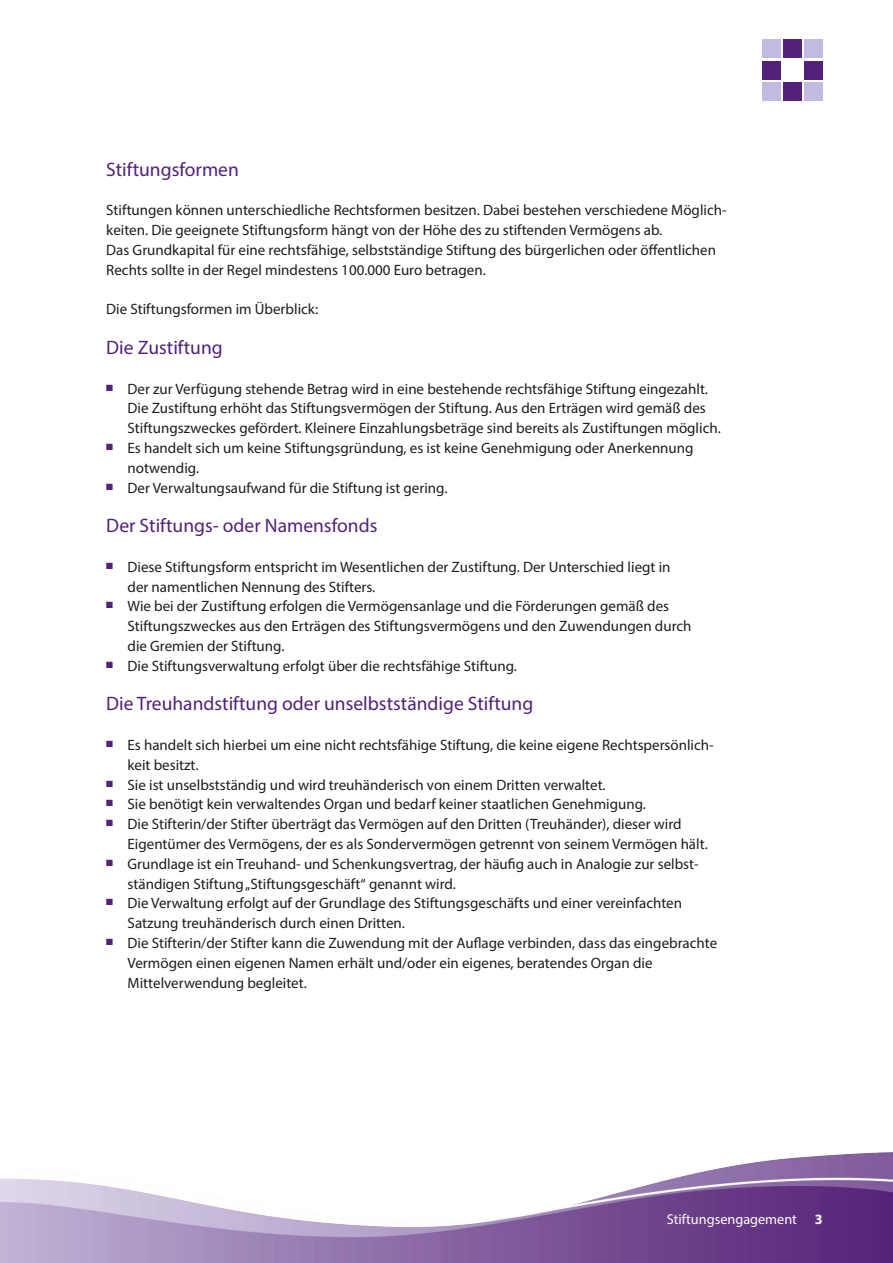
<style>
.page{position:relative;width:893px;height:1263px;background:#fff}
.page>*{position:absolute;margin:0;border:0;box-sizing:border-box;transform-origin:0 0}
.t1{font:19.5px "Myriad Pro";color:#522178}
.t2{font:15px/19.8px "Myriad Pro";color:#1d1d1b}
.t3{font:14.25px "Myriad Pro";color:#fff}
.t4{font:700 14.25px "Myriad Pro";color:#fff}
</style>
<div class="page">
<img style="left:0;top:1152px;width:893px;height:111px">
<div style="left:783px;top:40px;width:19px;height:18px;background:#522178"></div>
<div style="left:762px;top:40px;width:18px;height:18px;background:#c1bcdf"></div>
<div style="left:804px;top:40px;width:19px;height:18px;background:#c1bcdf"></div>
<div style="left:804px;top:61px;width:19px;height:18px;background:#522178"></div>
<div style="left:804px;top:82px;width:19px;height:18px;background:#c1bcdf"></div>
<div style="left:762px;top:82px;width:18px;height:18px;background:#c1bcdf"></div>
<div style="left:783px;top:82px;width:19px;height:18px;background:#522178"></div>
<div style="left:762px;top:61px;width:18px;height:18px;background:#522178"></div>
<h1 class="t1" style="left:106px;top:157px;width:134px">Stiftungsformen</h1>
<p class="t2" style="left:106px;top:200px;width:622px">Stiftungen können unterschiedliche Rechtsformen besitzen. Dabei bestehen verschiedene Möglich&shy;keiten. Die geeignete Stiftungsform hängt von der Höhe des zu stiftenden Vermögens ab.<br>Das Grundkapital für eine rechtsfähige, selbstständige Stiftung des bürgerlichen oder öffentlichen Rechts sollte in der Regel mindestens 100.000 Euro betragen.</p>
<p class="t2" style="left:106px;top:299px;width:213px">Die Stiftungsformen im Überblick:</p>
<h1 class="t1" style="left:106px;top:335px;width:118px">Die Zustiftung</h1>
<p class="t2" style="left:128px;top:378px;width:595px;text-indent:-21px"><sup>■</sup> Der zur Verfügung stehende Betrag wird in eine bestehende rechtsfähige Stiftung eingezahlt.<br>Die Zustiftung erhöht das Stiftungsvermögen der Stiftung. Aus den Erträgen wird gemäß des<br>Stiftungszweckes gefördert. Kleinere Einzahlungsbeträge sind bereits als Zustiftungen möglich.</p>
<p class="t2" style="left:128px;top:438px;width:568px;text-indent:-21px"><sup>■</sup> Es handelt sich um keine Stiftungsgründung, es ist keine Genehmigung oder Anerkennung notwendig.</p>
<p class="t2" style="left:106px;top:477px;width:343px"><sup>■</sup> Der Verwaltungsaufwand für die Stiftung ist gering.</p>
<h1 class="t1" style="left:106px;top:514px;width:273px">Der Stiftungs- oder Namensfonds</h1>
<p class="t2" style="left:128px;top:557px;width:544px;text-indent:-21px"><sup>■</sup> Diese Stiftungsform entspricht im Wesentlichen der Zustiftung. Der Unterschied liegt in der namentlichen Nennung des Stifters.</p>
<p class="t2" style="left:128px;top:596px;width:565px;text-indent:-21px"><sup>■</sup> Wie bei der Zustiftung erfolgen die Vermögensanlage und die Förderungen gemäß des<br>Stiftungszweckes aus den Erträgen des Stiftungsvermögens und den Zuwendungen durch die Gremien der Stiftung.</p>
<p class="t2" style="left:106px;top:656px;width:412px"><sup>■</sup> Die Stiftungsverwaltung erfolgt über die rechtsfähige Stiftung.</p>
<h1 class="t1" style="left:106px;top:692px;width:428px">Die Treuhandstiftung oder unselbstständige Stiftung</h1>
<p class="t2" style="left:128px;top:735px;width:588px;text-indent:-21px"><sup>■</sup> Es handelt sich hierbei um eine nicht rechtsfähige Stiftung, die keine eigene Rechtspersönlich&shy;keit besitzt.</p>
<p class="t2" style="left:106px;top:774px;width:501px"><sup>■</sup> Sie ist unselbstständig und wird treuhänderisch von einem Dritten verwaltet.</p>
<p class="t2" style="left:106px;top:794px;width:541px"><sup>■</sup> Sie benötigt kein verwaltendes Organ und bedarf keiner staatlichen Genehmigung.</p>
<p class="t2" style="left:128px;top:814px;width:582px;text-indent:-21px"><sup>■</sup> Die Stifterin/der Stifter überträgt das Vermögen auf den Dritten (Treuhänder), dieser wird<br>Eigentümer des Vermögens, der es als Sondervermögen getrennt von seinem Vermögen hält.</p>
<p class="t2" style="left:128px;top:854px;width:573px;text-indent:-21px"><sup>■</sup> Grundlage ist ein Treuhand- und Schenkungsvertrag, der häufig auch in Analogie zur selbst&shy;ständigen Stiftung „Stiftungsgeschäft“ genannt wird.</p>
<p class="t2" style="left:128px;top:893px;width:556px;text-indent:-21px"><sup>■</sup> Die Verwaltung erfolgt auf der Grundlage des Stiftungsgeschäfts und einer vereinfachten<br>Satzung treuhänderisch durch einen Dritten.</p>
<p class="t2" style="left:128px;top:933px;width:591px;text-indent:-21px"><sup>■</sup> Die Stifterin/der Stifter kann die Zuwendung mit der Auflage verbinden, dass das eingebrachte<br>Vermögen einen eigenen Namen erhält und/oder ein eigenes, beratendes Organ die<br>Mittelverwendung begleitet.</p>
<p class="t3" style="left:667px;top:1210px;width:132px">Stiftungsengagement</p>
<p class="t4" style="left:815px;top:1210px;width:9px">3</p>
</div>
